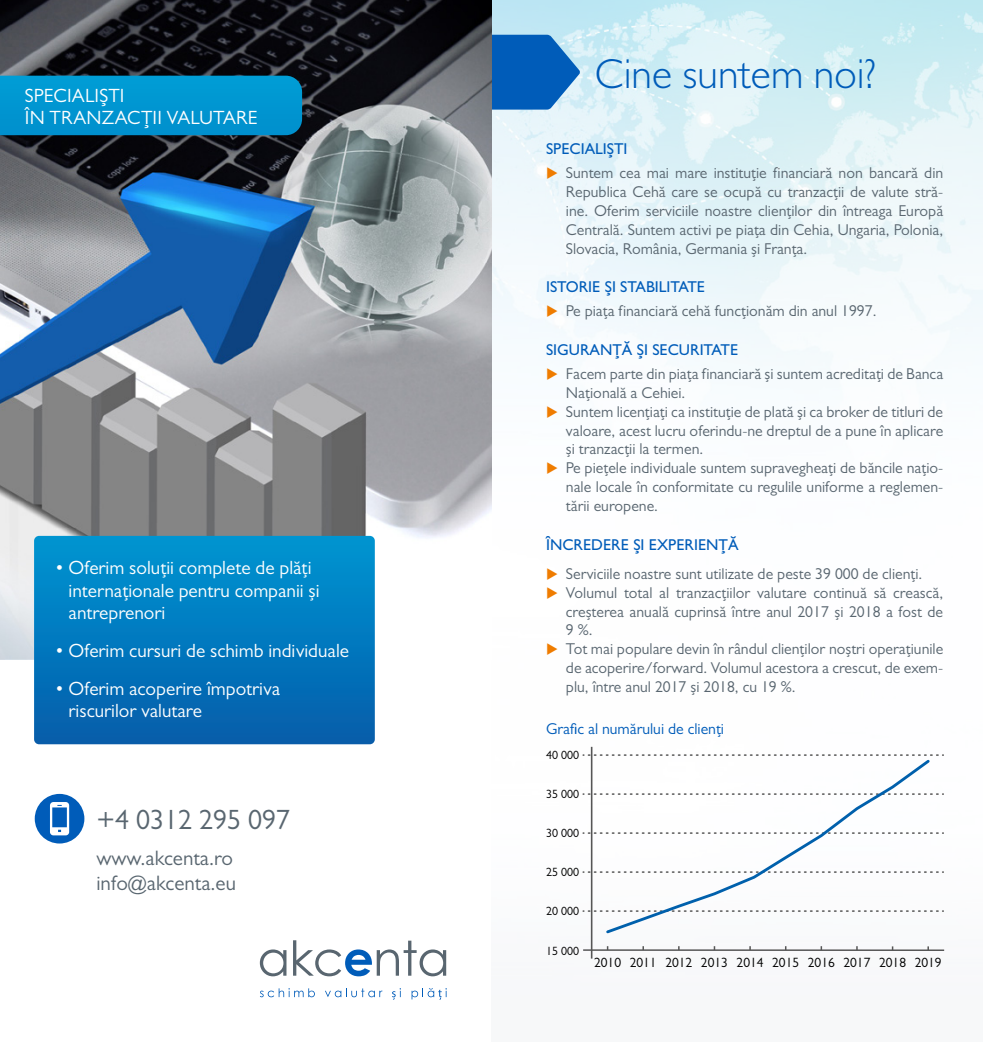
<style>
.page{position:relative;width:983px;height:1042px;background:#fff}
.page>*{position:absolute;margin:0;border:0;box-sizing:border-box;transform-origin:0 0}
.t1{font:300 42px "Gill Sans MT Pro";color:#005cb9}
.t2{font:28px "Gill Sans MT Pro";color:#596670}
.t3{font:21px/25.2px "Gill Sans MT Pro";color:#596670}
.t4{font:19.25px/22.8px "Gill Sans MT Pro";color:#fff}
.t5{font:15.75px/18.9px "Gill Sans MT Pro";color:#596670;text-align:justify}
.t6{font:500 15.75px "Gill Sans MT Pro";color:#005cb9}
.t7{font:15.75px "Gill Sans MT Pro";color:#005cb9}
.t8{font:13.47px "Gill Sans MT Pro";color:#000}
.t9{font:12.08px "Gill Sans MT Pro";color:#000}
.s1{color:#ef7c00}
</style>
<div class="page">
<img style="left:491px;top:0;width:491px;height:959px">
<svg style="left:491px;top:35px;width:89px;height:75px;background:#2575c2"></svg>
<hr style="left:583px;top:949px;width:360px;height:2px;background:#565656">
<hr style="left:590px;top:747px;width:2px;height:211px;background:#565656">
<svg style="left:583px;top:910px;width:360px;height:2px"></svg>
<svg style="left:583px;top:871px;width:360px;height:2px"></svg>
<svg style="left:583px;top:793px;width:360px;height:2px"></svg>
<svg style="left:583px;top:754px;width:360px;height:2px"></svg>
<svg style="left:583px;top:832px;width:360px;height:2px"></svg>
<svg style="left:604px;top:757px;width:327px;height:178px"></svg>
<img style="left:0;top:0;width:491px;height:660px">
<svg style="left:34px;top:536px;width:341px;height:208px;background:#0279be"></svg>
<div style="left:35px;top:794px;width:49px;height:49px;background:#005cb9;border-radius:50%"></div>
<svg style="left:50px;top:802px;width:19px;height:33px"></svg>
<div style="left:0;top:76px;width:302px;height:59px;background:#0096d1"></div>
<svg style="left:260px;top:940px;width:186px;height:36px"></svg>
<svg style="left:260px;top:988px;width:55px;height:9px"></svg>
<svg style="left:325px;top:988px;width:57px;height:9px"></svg>
<svg style="left:392px;top:988px;width:9px;height:12px"></svg>
<svg style="left:411px;top:988px;width:35px;height:12px"></svg>
<p class="t4" style="left:25px;top:83px;width:234px">SPECIALIȘTI<br>ÎN TRANZACȚII VALUTARE</p>
<p class="t4" style="left:69px;top:556px;width:252px;text-indent:-13px">• Oferim soluții complete de plăți internaționale pentru companii și antreprenori</p>
<p class="t4" style="left:56px;top:639px;width:295px">• Oferim cursuri de schimb individuale</p>
<p class="t4" style="left:69px;top:676px;width:213px;text-indent:-13px">• Oferim acoperire împotriva riscurilor valutare</p>
<h2 class="t2" style="left:96px;top:803px;width:195px">+4 0312 295 097</h2>
<h3 class="t3" style="left:96px;top:845px;width:141px">www.akcenta.ro info@akcenta.eu</h3>
<h1 class="t1" style="left:595px;top:48px;width:282px">Cine suntem noi?</h1>
<p class="t6" style="left:546px;top:139px;width:83px">SPECIALIȘTI</p>
<p class="t5" style="left:566px;top:163px;width:379px;text-indent:-20px"><span class="s1">◆</span> Suntem cea mai mare instituție financiară non bancară din Republica Cehă care se ocupă cu tranzacții de valute stră&shy;ine. Oferim serviciile noastre clienților din întreaga Europă Centrală. Suntem activi pe piața din Cehia, Ungaria, Polonia, Slovacia, România, Germania și Franța.</p>
<p class="t6" style="left:546px;top:278px;width:160px">ISTORIE ȘI STABILITATE</p>
<p class="t5" style="left:546px;top:301px;width:332px"><span class="s1">◆</span> Pe piața financiară cehă funcționăm din anul 1997.</p>
<p class="t6" style="left:546px;top:340px;width:193px">SIGURANȚĂ ȘI SECURITATE</p>
<p class="t5" style="left:566px;top:364px;width:379px;text-indent:-20px"><span class="s1">◆</span> Facem parte din piața financiară și suntem acreditaţi de Banca<br>Națională a Cehiei.</p>
<p class="t5" style="left:566px;top:402px;width:378px;text-indent:-20px"><span class="s1">◆</span> Suntem licențiați ca instituție de plată și ca broker de titluri de valoare, acest lucru oferindu-ne dreptul de a pune în aplicare și tranzacții la termen.</p>
<p class="t5" style="left:566px;top:458px;width:379px;text-indent:-20px"><span class="s1">◆</span> Pe piețele individuale suntem supravegheați de băncile națio&shy;nale locale în conformitate cu regulile uniforme a reglemen&shy;tării europene.</p>
<p class="t6" style="left:546px;top:535px;width:194px">ÎNCREDERE ȘI EXPERIENȚĂ</p>
<p class="t5" style="left:546px;top:564px;width:377px"><span class="s1">◆</span> Serviciile noastre sunt utilizate de peste 39 000 de clienți.</p>
<p class="t5" style="left:566px;top:583px;width:379px;text-indent:-20px"><span class="s1">◆</span> Volumul total al tranzacțiilor valutare continuă să crească, creșterea anuală cuprinsă între anul 2017 și 2018 a fost de 9 %.</p>
<p class="t5" style="left:566px;top:639px;width:379px;text-indent:-20px"><span class="s1">◆</span> Tot mai populare devin în rândul clienților noștri operațiunile de acoperire/forward. Volumul acestora a crescut, de exem&shy;plu, între anul 2017 și 2018, cu 19 %.</p>
<p class="t7" style="left:546px;top:719px;width:179px">Grafic al numărului de clienți</p>
<p class="t9" style="left:546px;top:747px;width:35px">40 000</p>
<p class="t9" style="left:546px;top:786px;width:35px">35 000</p>
<p class="t9" style="left:546px;top:826px;width:35px">30 000</p>
<p class="t9" style="left:546px;top:865px;width:35px">25 000</p>
<p class="t9" style="left:546px;top:904px;width:35px">20 000</p>
<p class="t9" style="left:546px;top:943px;width:35px">15 000</p>
<p class="t8" style="left:594px;top:954px;width:349px">2010 2011 2012 2013 2014 2015 2016 2017 2018 2019</p>
</div>
